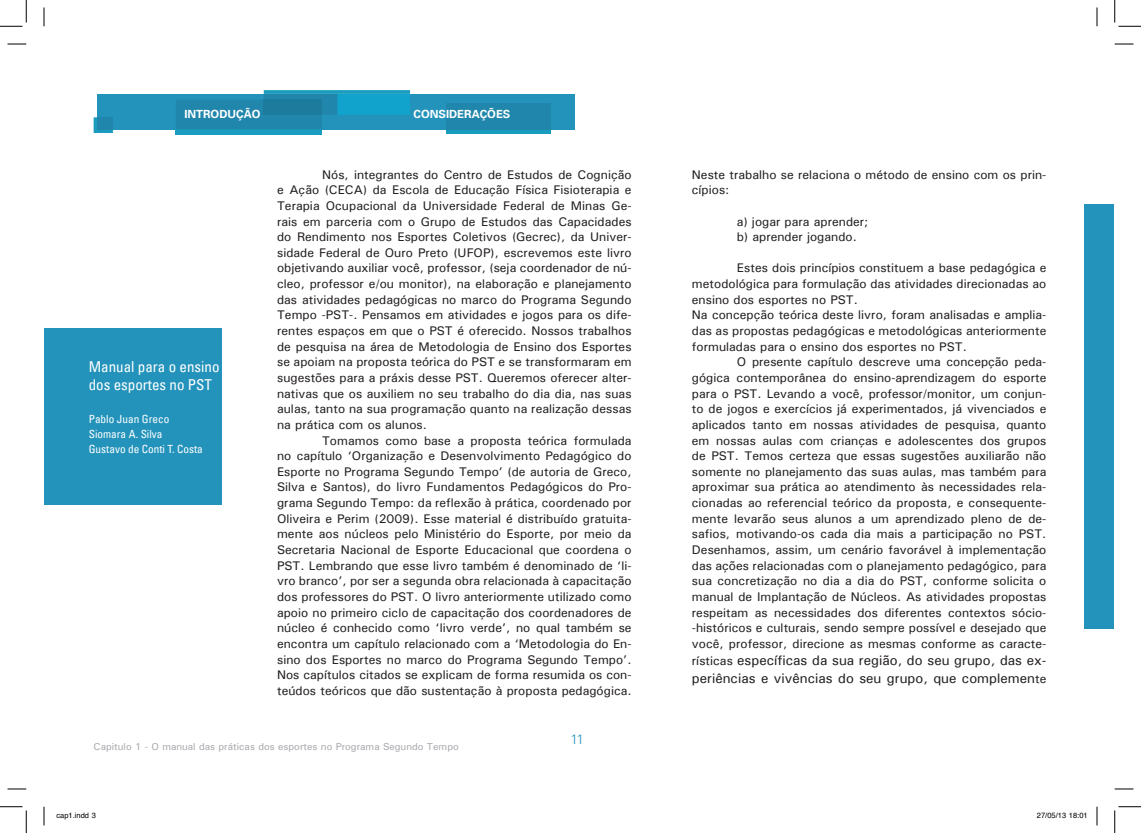
<style>
.page{position:relative;width:1141px;height:833px;background:#fff}
.page>*{position:absolute;margin:0;border:0;box-sizing:border-box;transform-origin:0 0}
.t1{font:condensed 15px/18px "Univers LT";color:#fff}
.t2{font:13.75px/17.5px "Univers ATT";color:#231f20}
.t3{font:300 13.75px "Univers LT";color:#2393bb}
.t4{font:12.5px/15.6px "Univers ATT";color:#231f20;text-align:justify}
.t5{font:condensed 11.25px/15px "Univers LT";color:#fff}
.t6{font:700 11.25px "Univers LT";color:#fff}
.t7{font:10px "Univers ATT";color:#a8a9ad}
.t8{font:7.5px "Helvetica";color:#000}
.s1{font-size:12.5px}
</style>
<div class="page">
<div style="left:1083px;top:204px;width:30px;height:424px;background:#2393bb"></div>
<div style="left:337px;top:94px;width:238px;height:35px;background:#2393bb"></div>
<div style="left:97px;top:94px;width:240px;height:35px;background:#2393bb"></div>
<div style="left:176px;top:129px;width:146px;height:6px;background:#199cbe"></div>
<svg style="left:446px;top:129px;width:105px;height:4px"></svg>
<div style="left:446px;top:103px;width:105px;height:26px;background:#2086ab"></div>
<svg style="left:176px;top:90px;width:234px;height:39px"></svg>
<div style="left:264px;top:100px;width:58px;height:15px;background:#1d7b9e"></div>
<svg style="left:94px;top:117px;width:19px;height:16px"></svg>
<div style="left:97px;top:117px;width:16px;height:12px;background:#2086ab"></div>
<div style="left:44px;top:328px;width:177px;height:176px;background:#2393bb"></div>
<svg style="left:8px;top:43px;width:18px;height:2px"></svg>
<svg style="left:1114px;top:43px;width:19px;height:2px"></svg>
<svg style="left:8px;top:788px;width:18px;height:1px"></svg>
<svg style="left:1114px;top:788px;width:19px;height:1px"></svg>
<svg style="left:43px;top:8px;width:2px;height:18px"></svg>
<svg style="left:43px;top:806px;width:2px;height:19px"></svg>
<svg style="left:1096px;top:8px;width:1px;height:18px"></svg>
<svg style="left:1096px;top:806px;width:1px;height:19px"></svg>
<svg style="left:0;top:0;width:27px;height:27px"></svg>
<svg style="left:0;top:806px;width:27px;height:26px"></svg>
<svg style="left:1114px;top:0;width:26px;height:27px"></svg>
<svg style="left:1114px;top:806px;width:26px;height:26px"></svg>
<p class="t6" style="left:184px;top:107px;width:78px">INTRODUÇÃO</p>
<p class="t6" style="left:413px;top:107px;width:98px">CONSIDERAÇÕES</p>
<p class="t1" style="left:89px;top:357px;width:132px">Manual para o ensino dos esportes no PST</p>
<p class="t5" style="left:89px;top:411px;width:115px">Pablo Juan Greco<br>Siomara A. Silva<br>Gustavo de Conti T. Costa</p>
<p class="t4" style="left:277px;top:166px;width:356px;text-indent:45px">Nós, integrantes do Centro de Estudos de Cognição e Ação (CECA) da Escola de Educação Física Fisioterapia e Terapia Ocupacional da Universidade Federal de Minas Ge&shy;rais em parceria com o Grupo de Estudos das Capacidades do Rendimento nos Esportes Coletivos (Gecrec), da Univer&shy;sidade Federal de Ouro Preto (UFOP), escrevemos este livro objetivando auxiliar você, professor, (seja coordenador de nú&shy;cleo, professor e/ou monitor), na elaboração e planejamento das atividades pedagógicas no marco do Programa Segundo Tempo -PST-. Pensamos em atividades e jogos para os dife&shy;rentes espaços em que o PST é oferecido. Nossos trabalhos de pesquisa na área de Metodologia de Ensino dos Esportes se apoiam na proposta teórica do PST e se transformaram em sugestões para a práxis desse PST. Queremos oferecer alter&shy;nativas que os auxiliem no seu trabalho do dia dia, nas suas aulas, tanto na sua programação quanto na realização dessas na prática com os alunos.</p>
<p class="t4" style="left:277px;top:432px;width:356px;text-indent:45px">Tomamos como base a proposta teórica formulada no capítulo ‘Organização e Desenvolvimento Pedagógico do Esporte no Programa Segundo Tempo’ (de autoria de Greco, Silva e Santos), do livro Fundamentos Pedagógicos do Pro&shy;grama Segundo Tempo: da reflexão à prática, coordenado por Oliveira e Perim (2009). Esse material é distribuído gratuita&shy;mente aos núcleos pelo Ministério do Esporte, por meio da Secretaria Nacional de Esporte Educacional que coordena o PST. Lembrando que esse livro também é denominado de ‘li&shy;vro branco’, por ser a segunda obra relacionada à capacitação dos professores do PST. O livro anteriormente utilizado como apoio no primeiro ciclo de capacitação dos coordenadores de núcleo é conhecido como ‘livro verde’, no qual também se encontra um capítulo relacionado com a ‘Metodologia do En&shy;sino dos Esportes no marco do Programa Segundo Tempo’.<br>Nos capítulos citados se explicam de forma resumida os con&shy;teúdos teóricos que dão sustentação à proposta pedagógica.</p>
<p class="t7" style="left:94px;top:739px;width:366px">Capitulo 1 - O manual das práticas dos esportes no Programa Segundo Tempo</p>
<p class="t3" style="left:570px;top:730px;width:15px">11</p>
<p class="t4" style="left:691px;top:166px;width:356px">Neste trabalho se relaciona o método de ensino com os prin&shy;cípios:</p>
<p class="t4" style="left:736px;top:213px;width:133px">a) jogar para aprender; b) aprender jogando.</p>
<p class="t4" style="left:691px;top:260px;width:356px;text-align:left;text-indent:45px">Estes dois princípios constituem a base pedagógica e metodológica para formulação das atividades direcionadas ao ensino dos esportes no PST.<br>Na concepção teórica deste livro, foram analisadas e amplia&shy;das as propostas pedagógicas e metodológicas anteriormente formuladas para o ensino dos esportes no PST.</p>
<p class="t4" style="left:691px;top:354px;width:356px;text-indent:45px">O presente capítulo descreve uma concepção peda&shy;gógica contemporânea do ensino-aprendizagem do esporte para o PST. Levando a você, professor/monitor, um conjun&shy;to de jogos e exercícios já experimentados, já vivenciados e aplicados tanto em nossas atividades de pesquisa, quanto em nossas aulas com crianças e adolescentes dos grupos de PST. Temos certeza que essas sugestões auxiliarão não somente no planejamento das suas aulas, mas também para aproximar sua prática ao atendimento às necessidades rela&shy;cionadas ao referencial teórico da proposta, e consequente&shy;mente levarão seus alunos a um aprendizado pleno de de&shy;safios, motivando-os cada dia mais a participação no PST.<br>Desenhamos, assim, um cenário favorável à implementação das ações relacionadas com o planejamento pedagógico, para sua concretização no dia a dia do PST, conforme solicita o manual de Implantação de Núcleos. As atividades propostas respeitam as necessidades dos diferentes contextos sócio--históricos e culturais, sendo sempre possível e desejado que você, professor, direcione as mesmas conforme as caracte-</p>
<p class="t2" style="left:691px;top:651px;width:356px"><span class="s1">rísticas</span> específicas da sua região, do seu grupo, das ex&shy;periências e vivências do seu grupo, que complemen<span class="s1">te</span></p>
<p class="t8" style="left:56px;top:810px;width:41px">cap1.indd 3</p>
<p class="t8" style="left:1036px;top:810px;width:52px">27/05/13 18:01</p>
</div>
